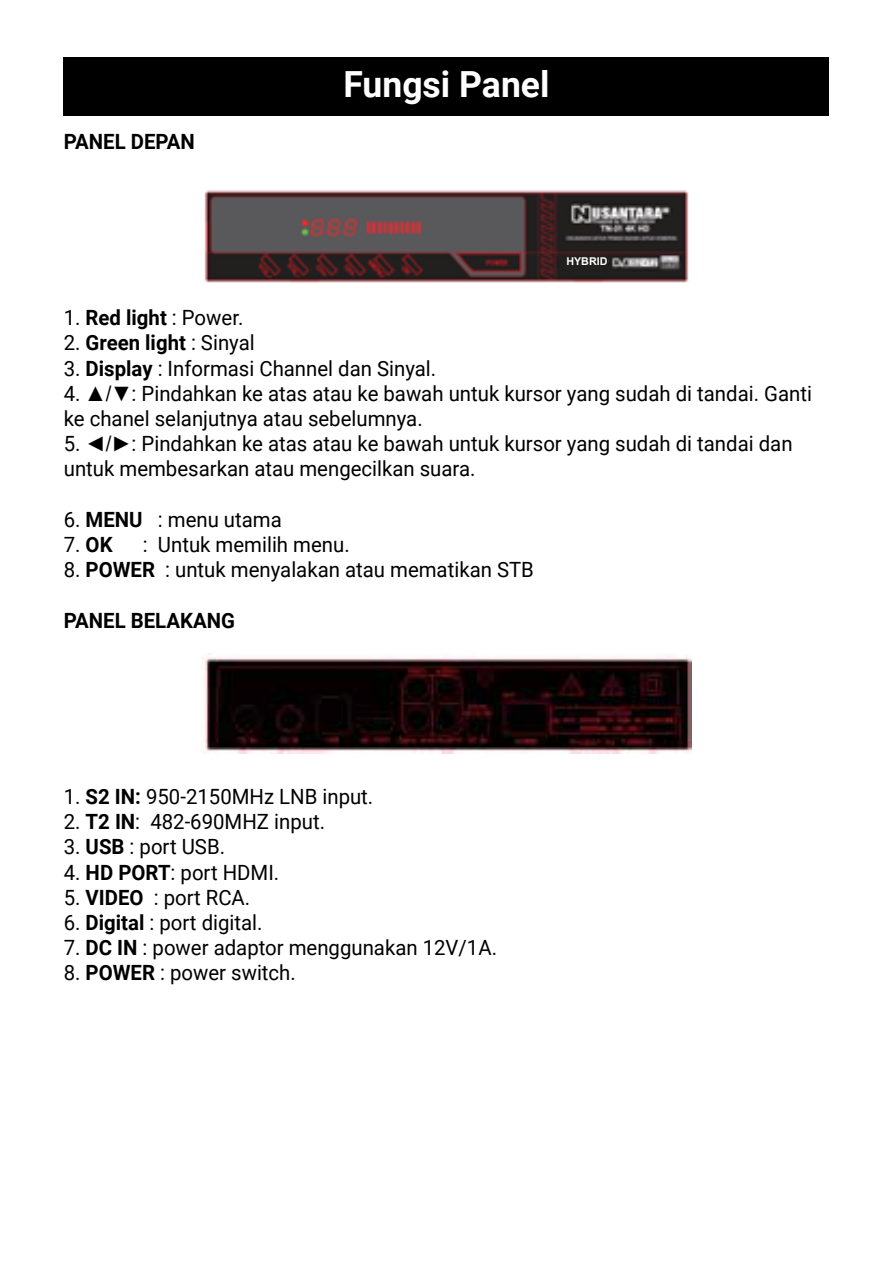
<style>
.page{position:relative;width:893px;height:1263px;background:#fff}
.page>*{position:absolute;margin:0;border:0;box-sizing:border-box;transform-origin:0 0}
.t1{font:700 36px "Roboto";color:#fff}
.t2{font:21px/25.2px "Roboto";color:#000}
.t3{font:700 21px "Roboto";color:#000}
.t4{font:700 10.8px "Arial";color:#fff}
.s1{font-weight:700}
.s2{font-weight:400}
.s3{font-family:"Arial"}
</style>
<div class="page">
<div style="left:64px;top:57px;width:765px;height:59px;background:#000"></div>
<img style="left:201px;top:653px;width:491px;height:101px">
<img style="left:204px;top:190px;width:485px;height:93px">
<div style="left:559px;top:255px;width:49px;height:15px;background:#221f1f"></div>
<p class="t3" style="left:64px;top:127px;width:133px">PANEL DEPAN</p>
<h1 class="t1" style="left:343px;top:59px;width:208px">Fungsi Panel</h1>
<p class="t4" style="left:566px;top:254px;width:43px">HYBRID</p>
<p class="t2" style="left:64px;top:304px;width:181px">1. <span class="s1">Red light</span> : Power.</p>
<p class="t3" style="left:64px;top:328px;width:192px"><span class="s2">2.</span> Green light <span class="s2">: Sinyal</span></p>
<p class="t2" style="left:64px;top:355px;width:374px">3. <span class="s1">Display</span> : Informasi Channel dan Sinyal.</p>
<p class="t2" style="left:64px;top:380px;width:750px">4. <span class="s3">▲/▼</span>: Pindahkan ke atas atau ke bawah untuk kursor yang sudah di tandai. Ganti ke chanel selanjutnya atau sebelumnya.</p>
<p class="t2" style="left:64px;top:430px;width:730px">5. <span class="s3">◄/►</span>: Pindahkan ke atas atau ke bawah untuk kursor yang sudah di tandai dan untuk membesarkan atau mengecilkan suara.</p>
<p class="t2" style="left:64px;top:506px;width:220px">6. <span class="s1">MENU</span> : menu utama</p>
<p class="t2" style="left:64px;top:531px;width:50px">7. <span class="s1">OK</span></p>
<p class="t2" style="left:143px;top:531px;width:208px">: Untuk memilih menu.</p>
<p class="t2" style="left:64px;top:556px;width:472px">8. <span class="s1">POWER</span> : untuk menyalakan atau mematikan STB</p>
<p class="t3" style="left:64px;top:605px;width:173px">PANEL BELAKANG</p>
<p class="t2" style="left:64px;top:783px;width:311px">1. <span class="s1">S2 IN:</span> 950-2150MHz LNB input.</p>
<p class="t2" style="left:64px;top:808px;width:263px">2. <span class="s1">T2 IN</span>: 482-690MHZ input.</p>
<p class="t2" style="left:64px;top:834px;width:163px">3. <span class="s1">USB</span> : port USB.</p>
<p class="t2" style="left:64px;top:859px;width:217px">4. <span class="s1">HD PORT</span>: port HDMI.</p>
<p class="t2" style="left:64px;top:884px;width:188px">5. <span class="s1">VIDEO</span> : port RCA.</p>
<p class="t2" style="left:64px;top:909px;width:200px">6. <span class="s1">Digital</span> : port digital.</p>
<p class="t2" style="left:64px;top:934px;width:435px">7. <span class="s1">DC IN</span> : power adaptor menggunakan 12V/1A.</p>
<p class="t2" style="left:64px;top:960px;width:234px">8. <span class="s1">POWER</span> : power switch.</p>
</div>
